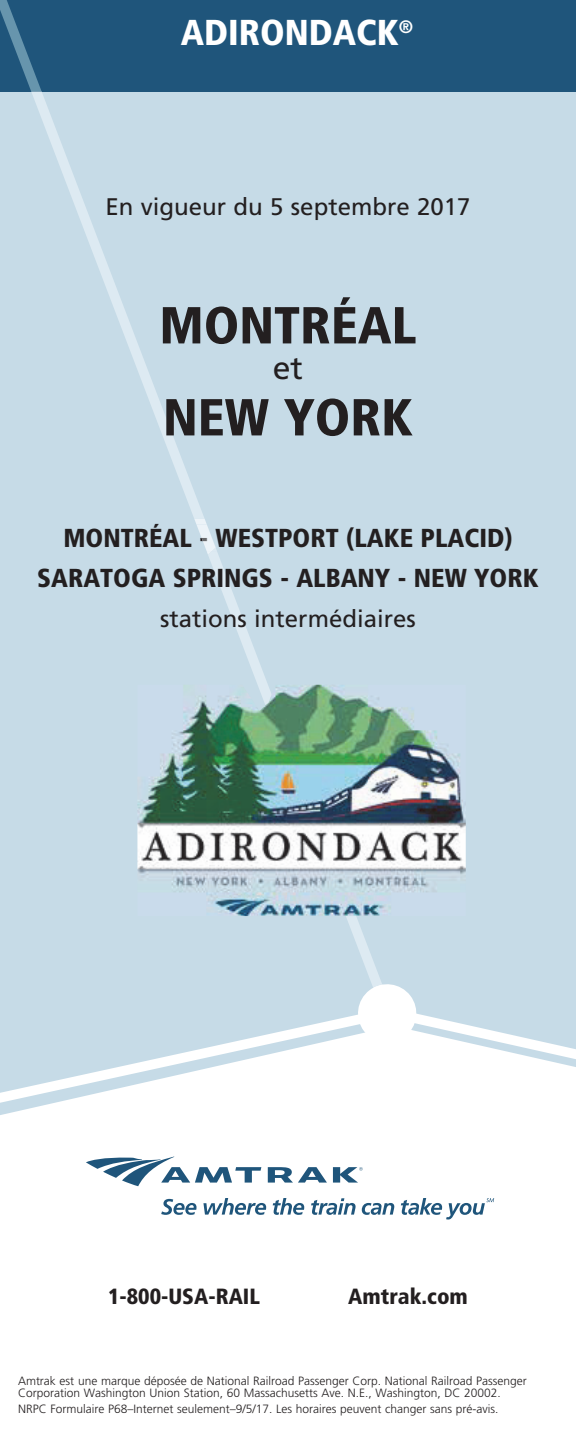
<style>
.page{position:relative;width:576px;height:1440px;background:#fff}
.page>*{position:absolute;margin:0;border:0;box-sizing:border-box;transform-origin:0 0}
.t1{font:900 condensed 52px "Frutiger";color:#231f20}
.t2{font:900 condensed 36px "Frutiger";color:#fff}
.t3{font:32px "Frutiger";color:#231f20}
.t4{font:900 condensed 26px/40px "Frutiger";color:#231f20;text-align:center}
.t5{font:24px "Frutiger";color:#231f20}
.t6{font:900 condensed 22px "Frutiger";color:#231f20}
.t7{font:300 12px/12px "Frutiger";color:#231f20}
.s1{color:#696a6d}
</style>
<div class="page">
<div style="left:0;top:91px;width:576px;height:1024px;background:#c6dbe7"></div>
<div style="left:0;top:0;width:576px;height:91px;background:#1f557b"></div>
<svg style="left:86px;top:1156px;width:277px;height:30px"></svg>
<svg style="left:161px;top:1198px;width:333px;height:22px"></svg>
<div style="left:31px;top:91px;width:351px;height:897px;background:#c6dbe7"></div>
<svg style="left:0;top:0;width:42px;height:91px"></svg>
<svg style="left:354px;top:980px;width:222px;height:83px"></svg>
<svg style="left:0;top:1009px;width:387px;height:98px;fill:#c6dbe7"></svg>
<svg style="left:194px;top:519px;width:23px;height:36px"></svg>
<img style="left:137px;top:685px;width:329px;height:231px">
<h2 class="t2" style="left:181px;top:18px;width:234px">ADIRONDACK<sup>®</sup></h2>
<h3 class="t5" style="left:106px;top:197px;width:366px">En vigueur du 5 septembre 2017</h3>
<h1 class="t1" style="left:159px;top:304px;width:259px">MONTRÉAL</h1>
<h3 class="t3" style="left:273px;top:355px;width:32px">et</h3>
<h1 class="t1" style="left:163px;top:396px;width:251px">NEW YORK</h1>
<h3 class="t4" style="left:37px;top:520px;width:503px">MONTRÉAL <span class="s1">- W</span>ESTPORT (LAKE PLACID)<br>SARATOGA SPRINGS - ALBANY - NEW YORK</h3>
<h3 class="t5" style="left:160px;top:609px;width:257px">stations intermédiaires</h3>
<h3 class="t6" style="left:108px;top:1288px;width:154px">1-800-USA-RAIL</h3>
<h3 class="t6" style="left:348px;top:1288px;width:121px">Amtrak.com</h3>
<p class="t7" style="left:18px;top:1376px;width:510px">Amtrak est une marque déposée de National Railroad Passenger Corp. National Railroad Passenger<br>Corporation Washington Union Station, 60 Massachusetts Ave. N.E., Washington, DC 20002.</p>
<p class="t7" style="left:18px;top:1404px;width:482px">NRPC Formulaire P68–Internet seulement–9/5/17. Les horaires peuvent changer sans pré-avis.</p>
</div>
